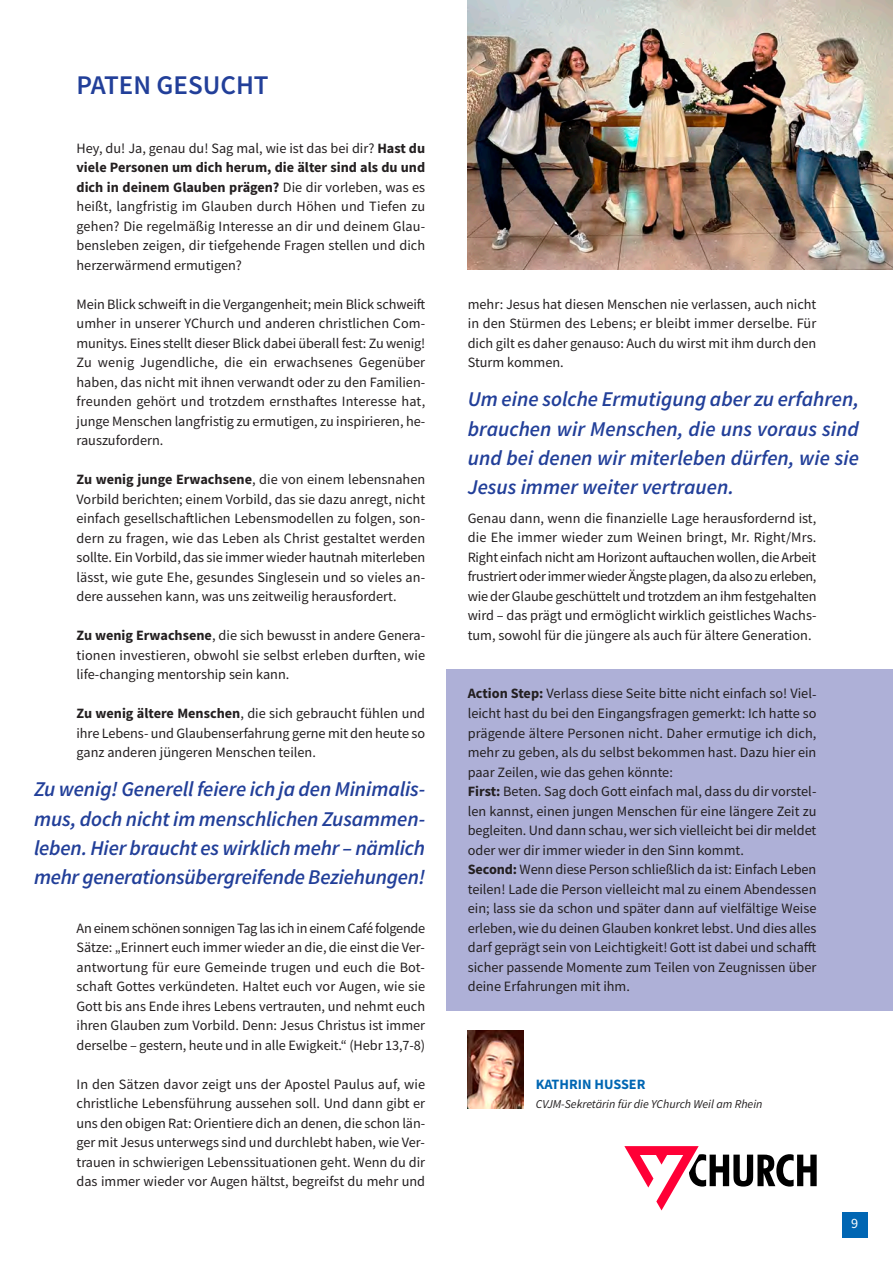
<style>
.page{position:relative;width:893px;height:1263px;background:#fff}
.page>*{position:absolute;margin:0;border:0;box-sizing:border-box;transform-origin:0 0}
.t1{font:600 27px "Source Sans Pro";color:#223f99}
.t2{font:italic 600 21px/29.2px "Source Sans Pro";letter-spacing:-.01em;color:#223f99;text-align:justify}
.t3{font:14.25px/19.5px "Source Sans Pro";color:#231f20;text-align:justify}
.t4{font:700 14.25px "Source Sans Pro";color:#0166b3}
.t5{font:14.25px "Source Sans Pro";color:#fff}
.t6{font:italic 12px "Source Sans Pro";color:#231f20}
.s1{font-weight:700}
</style>
<div class="page">
<div style="left:446px;top:670px;width:447px;height:341px;background:#aeb0d7"></div>
<img style="left:468px;top:1030px;width:55px;height:78px">
<svg style="left:624px;top:1146px;width:193px;height:64px"></svg>
<div style="left:842px;top:1212px;width:25px;height:25px;background:#0166b3"></div>
<img style="left:468px;top:0;width:425px;height:270px">
<h1 class="t1" style="left:77px;top:68px;width:194px">PATEN GESUCHT</h1>
<p class="t3" style="left:77px;top:138px;width:350px">Hey, du! Ja, genau du! Sag mal, wie ist das bei dir? <span class="s1">Hast du viele Personen um dich herum, die älter sind als du und dich in deinem Glauben prägen?</span> Die dir vorleben, was es heißt, langfristig im Glauben durch Höhen und Tiefen zu gehen? Die regelmäßig Interesse an dir und deinem Glau&shy;bensleben zeigen, dir tiefgehende Fragen stellen und dich herzerwärmend ermutigen?</p>
<p class="t3" style="left:77px;top:294px;width:350px">Mein Blick schweift in die Vergangenheit; mein Blick schweift umher in unserer YChurch und anderen christlichen Com&shy;munitys. Eines stellt dieser Blick dabei überall fest: Zu wenig!<br>Zu wenig Jugendliche, die ein erwachsenes Gegenüber haben, das nicht mit ihnen verwandt oder zu den Familien&shy;freunden gehört und trotzdem ernsthaftes Interesse hat, junge Menschen langfristig zu ermutigen, zu inspirieren, he&shy;rauszufordern.</p>
<p class="t3" style="left:77px;top:470px;width:350px"><span class="s1">Zu wenig junge Erwachsene</span>, die von einem lebensnahen Vorbild berichten; einem Vorbild, das sie dazu anregt, nicht einfach gesellschaftlichen Lebensmodellen zu folgen, son&shy;dern zu fragen, wie das Leben als Christ gestaltet werden sollte. Ein Vorbild, das sie immer wieder hautnah miterleben lässt, wie gute Ehe, gesundes Singlesein und so vieles an&shy;dere aussehen kann, was uns zeitweilig herausfordert.</p>
<p class="t3" style="left:77px;top:626px;width:350px"><span class="s1">Zu wenig Erwachsene</span>, die sich bewusst in andere Genera&shy;tionen investieren, obwohl sie selbst erleben durften, wie life-changing mentorship sein kann.</p>
<p class="t3" style="left:77px;top:704px;width:350px"><span class="s1">Zu wenig ältere Menschen</span>, die sich gebraucht fühlen und ihre Lebens- und Glaubenserfahrung gerne mit den heute so ganz anderen jüngeren Menschen teilen.</p>
<h2 class="t2" style="left:34px;top:774px;width:393px">Zu wenig! Generell feiere ich ja den Minimalis&shy;mus, doch nicht im menschlichen Zusammen&shy;leben. Hier braucht es wirklich mehr – nämlich mehr generationsübergreifende Beziehungen!</h2>
<p class="t3" style="left:77px;top:918px;width:350px">An einem schönen sonnigen Tag las ich in einem Café folgende Sätze: „Erinnert euch immer wieder an die, die einst die Ver&shy;antwortung für eure Gemeinde trugen und euch die Bot&shy;schaft Gottes verkündeten. Haltet euch vor Augen, wie sie Gott bis ans Ende ihres Lebens vertrauten, und nehmt euch ihren Glauben zum Vorbild. Denn: Jesus Christus ist immer derselbe – gestern, heute und in alle Ewigkeit.“ (Hebr 13,7-8)</p>
<p class="t3" style="left:77px;top:1074px;width:350px">In den Sätzen davor zeigt uns der Apostel Paulus auf, wie christliche Lebensführung aussehen soll. Und dann gibt er uns den obigen Rat: Orientiere dich an denen, die schon län&shy;ger mit Jesus unterwegs sind und durchlebt haben, wie Ver&shy;trauen in schwierigen Lebenssituationen geht. Wenn du dir das immer wieder vor Augen hältst, begreifst du mehr und</p>
<p class="t3" style="left:468px;top:294px;width:350px">mehr: Jesus hat diesen Menschen nie verlassen, auch nicht in den Stürmen des Lebens; er bleibt immer derselbe. Für dich gilt es daher genauso: Auch du wirst mit ihm durch den Sturm kommen.</p>
<h2 class="t2" style="left:468px;top:384px;width:393px">Um eine solche Ermutigung aber zu erfahren, brauchen wir Menschen, die uns voraus sind und bei denen wir miterleben dürfen, wie sie Jesus immer weiter vertrauen.</h2>
<p class="t3" style="left:468px;top:508px;width:350px">Genau dann, wenn die finanzielle Lage herausfordernd ist, die Ehe immer wieder zum Weinen bringt, Mr. Right/Mrs.<br>Right einfach nicht am Horizont auftauchen wollen, die Arbeit frustriert oder immer wieder Ängste plagen, da also zu erleben, wie der Glaube geschüttelt und trotzdem an ihm festgehalten wird – das prägt und ermöglicht wirklich geistliches Wachs&shy;tum, sowohl für die jüngere als auch für ältere Generation.</p>
<p class="t3" style="left:468px;top:684px;width:350px;text-align:left"><span class="s1">Action Step:</span> Verlass diese Seite bitte nicht einfach so! Viel&shy;leicht hast du bei den Eingangsfragen gemerkt: Ich hatte so prägende ältere Personen nicht. Daher ermutige ich dich, mehr zu geben, als du selbst bekommen hast. Dazu hier ein paar Zeilen, wie das gehen könnte:<br><span class="s1">First:</span> Beten. Sag doch Gott einfach mal, dass du dir vorstel&shy;len kannst, einen jungen Menschen für eine längere Zeit zu begleiten. Und dann schau, wer sich vielleicht bei dir meldet oder wer dir immer wieder in den Sinn kommt.<br><span class="s1">Second:</span> Wenn diese Person schließlich da ist: Einfach Leben teilen! Lade die Person vielleicht mal zu einem Abendessen ein; lass sie da schon und später dann auf vielfältige Weise erleben, wie du deinen Glauben konkret lebst. Und dies alles darf geprägt sein von Leichtigkeit! Gott ist dabei und schafft sicher passende Momente zum Teilen von Zeugnissen über deine Erfahrungen mit ihm.</p>
<p class="t4" style="left:536px;top:1074px;width:111px">KATHRIN HUSSER</p>
<p class="t6" style="left:536px;top:1097px;width:228px">CVJM-Sekretärin für die YChurch Weil am Rhein</p>
<p class="t5" style="left:851px;top:1214px;width:9px">9</p>
</div>
